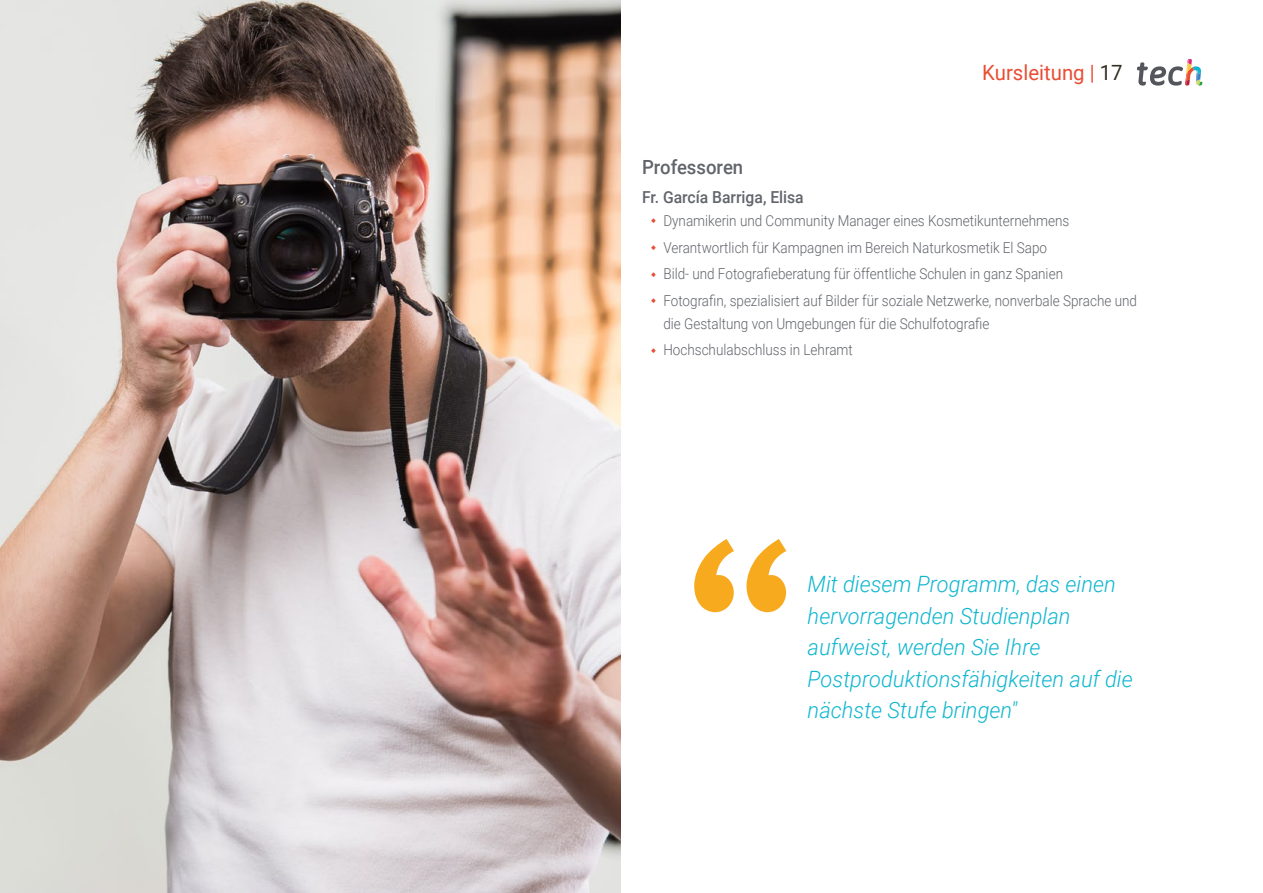
<style>
.page{position:relative;width:1263px;height:893px;background:#fff}
.page>*{position:absolute;margin:0;border:0;box-sizing:border-box;transform-origin:0 0}
.t1{font:italic 300 22.5px/31.5px "Roboto";color:#0fb6cf}
.t2{font:21px "Roboto";color:#e94d35}
.t3{font:500 19.5px "Roboto";color:#61646a;scale:.95 1}
.t4{font:500 16.5px "Roboto";color:#61646a;scale:.95 1}
.t5{font:300 15px/26.7px "Roboto";color:#61646a;scale:.9 1}
.s1{color:#312e20}
</style>
<div class="page">
<img style="left:0;top:0;width:621px;height:893px">
<svg style="left:1137px;top:59px;width:65px;height:27px"></svg>
<svg style="left:694px;top:539px;width:92px;height:73px"></svg>
<h3 class="t3" style="left:642px;top:153px;width:108px">Professoren</h3>
<h2 class="t2" style="left:982px;top:57px;width:142px">Kursleitung | <span class="s1">17</span></h2>
<p class="t4" style="left:642px;top:186px;width:172px">Fr. García Barriga, Elisa</p>
<p class="t5" style="left:663px;top:206px;width:528px">Dynamikerin und Community Manager eines Kosmetikunternehmens Verantwortlich für Kampagnen im Bereich Naturkosmetik El Sapo<br>Bild- und Fotografieberatung für öffentliche Schulen in ganz Spanien<br>Fotografin, spezialisiert auf Bilder für soziale Netzwerke, nonverbale Sprache und</p>
<p class="t5" style="left:663px;top:309px;width:364px">die Gestaltung von Umgebungen für die Schulfotografie<br>Hochschulabschluss in Lehramt</p>
<h1 class="t1" style="left:808px;top:568px;width:327px">Mit diesem Programm, das einen hervorragenden Studienplan aufweist, werden Sie Ihre<br>Postproduktionsfähigkeiten auf die nächste Stufe bringen"</h1>
</div>
